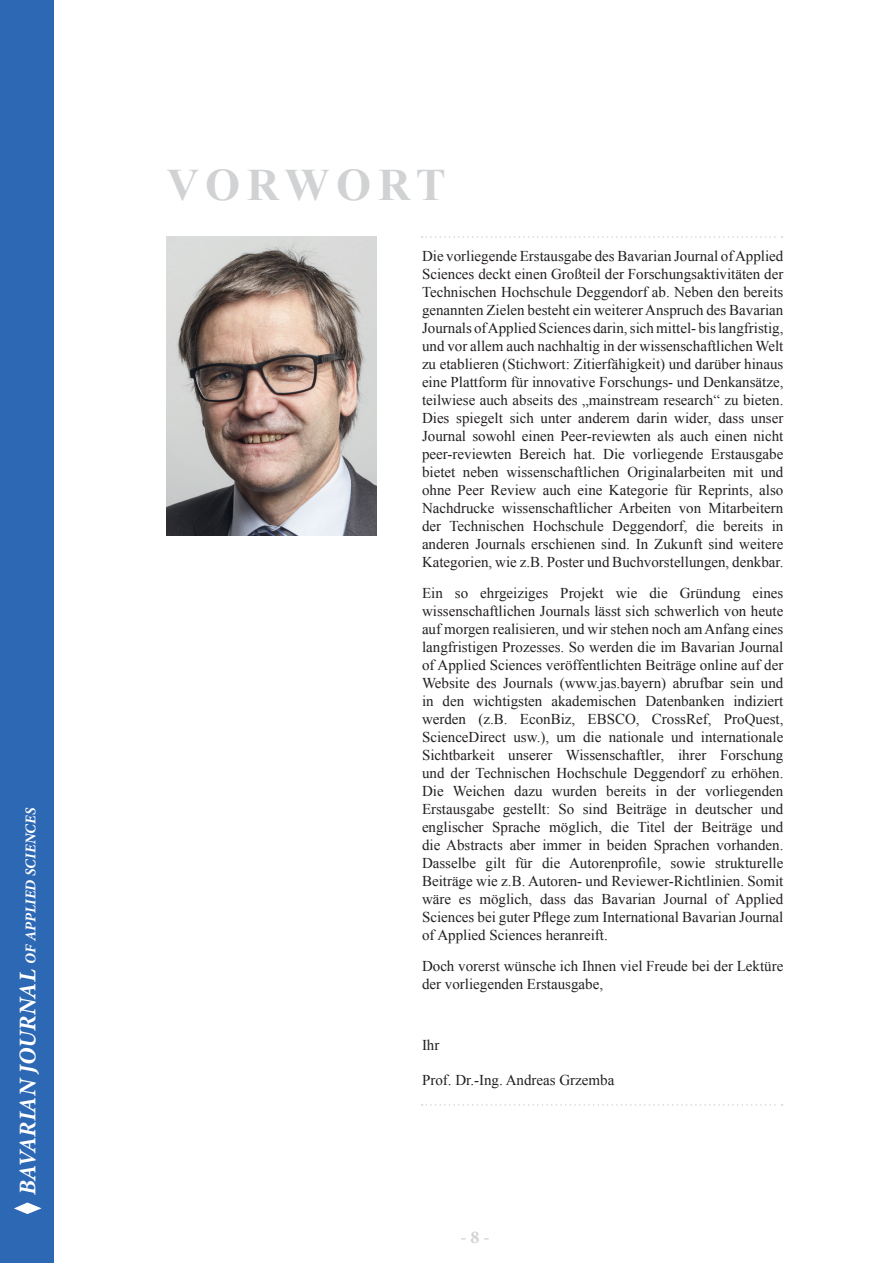
<style>
.page{position:relative;width:893px;height:1263px;background:#fff}
.page>*{position:absolute;margin:0;border:0;box-sizing:border-box;transform-origin:0 0}
.t1{font:700 45px "Times New Roman";letter-spacing:.14em;color:#d1d2d4}
.t2{font:700 18px "Minion Pro";color:#d1d2d4}
.t3{font:15px/18px "Times New Roman";color:#231f20;text-align:justify}
.t4{font:italic 700 15px "Minion Pro";color:#fff}
.s1{font-size:24px}
</style>
<div class="page">
<div style="left:0;top:0;width:54px;height:1263px;background:#2c68b3"></div>
<svg style="left:14px;top:1202px;width:28px;height:12px"></svg>
<svg style="left:422px;top:236px;width:361px;height:2px"></svg>
<svg style="left:422px;top:1104px;width:361px;height:2px"></svg>
<img style="left:167px;top:236px;width:209px;height:299px">
<p class="t4" style="left:20px;top:1195px;width:388px;rotate:-90deg"><span class="s1">Bavarian Journal</span> of Applied Sciences</p>
<h1 class="t1" style="left:167px;top:154px;width:280px">VORWORT</h1>
<p class="t3" style="left:422px;top:247px;width:363px">Die vorliegende Erstausgabe des Bavarian Journal of Applied Sciences deckt einen Großteil der Forschungsaktivitäten der Technischen Hochschule Deggendorf ab. Neben den bereits genannten Zielen besteht ein weiterer Anspruch des Bavarian Journals of Applied Sciences darin, sich mittel- bis langfristig, und vor allem auch nachhaltig in der wissenschaftlichen Welt zu etablieren (Stichwort: Zitierfähigkeit) und darüber hinaus eine Plattform für innovative Forschungs- und Denkansätze, teilwiese auch abseits des „mainstream research“ zu bieten.<br>Dies spiegelt sich unter anderem darin wider, dass unser Journal sowohl einen Peer-reviewten als auch einen nicht peer-reviewten Bereich hat. Die vorliegende Erstausgabe bietet neben wissenschaftlichen Originalarbeiten mit und ohne Peer Review auch eine Kategorie für Reprints, also Nachdrucke wissenschaftlicher Arbeiten von Mitarbeitern der Technischen Hochschule Deggendorf, die bereits in anderen Journals erschienen sind. In Zukunft sind weitere Kategorien, wie z.B. Poster und Buchvorstellungen, denkbar.</p>
<p class="t3" style="left:422px;top:584px;width:363px">Ein so ehrgeiziges Projekt wie die Gründung eines wissenschaftlichen Journals lässt sich schwerlich von heute auf morgen realisieren, und wir stehen noch am Anfang eines langfristigen Prozesses. So werden die im Bavarian Journal of Applied Sciences veröffentlichten Beiträge online auf der Website des Journals (www.jas.bayern) abrufbar sein und in den wichtigsten akademischen Datenbanken indiziert werden (z.B. EconBiz, EBSCO, CrossRef, ProQuest, ScienceDirect usw.), um die nationale und internationale Sichtbarkeit unserer Wissenschaftler, ihrer Forschung und der Technischen Hochschule Deggendorf zu erhöhen.<br>Die Weichen dazu wurden bereits in der vorliegenden Erstausgabe gestellt: So sind Beiträge in deutscher und englischer Sprache möglich, die Titel der Beiträge und die Abstracts aber immer in beiden Sprachen vorhanden.<br>Dasselbe gilt für die Autorenprofile, sowie strukturelle Beiträge wie z.B. Autoren- und Reviewer-Richtlinien. Somit wäre es möglich, dass das Bavarian Journal of Applied Sciences bei guter Pflege zum International Bavarian Journal of Applied Sciences heranreift.</p>
<p class="t3" style="left:422px;top:957px;width:363px">Doch vorerst wünsche ich Ihnen viel Freude bei der Lektüre der vorliegenden Erstausgabe,</p>
<p class="t3" style="left:422px;top:1036px;width:19px">Ihr</p>
<p class="t3" style="left:422px;top:1070px;width:194px">Prof. Dr.-Ing. Andreas Grzemba</p>
<p class="t2" style="left:460px;top:1224px;width:31px">- 8 -</p>
</div>
